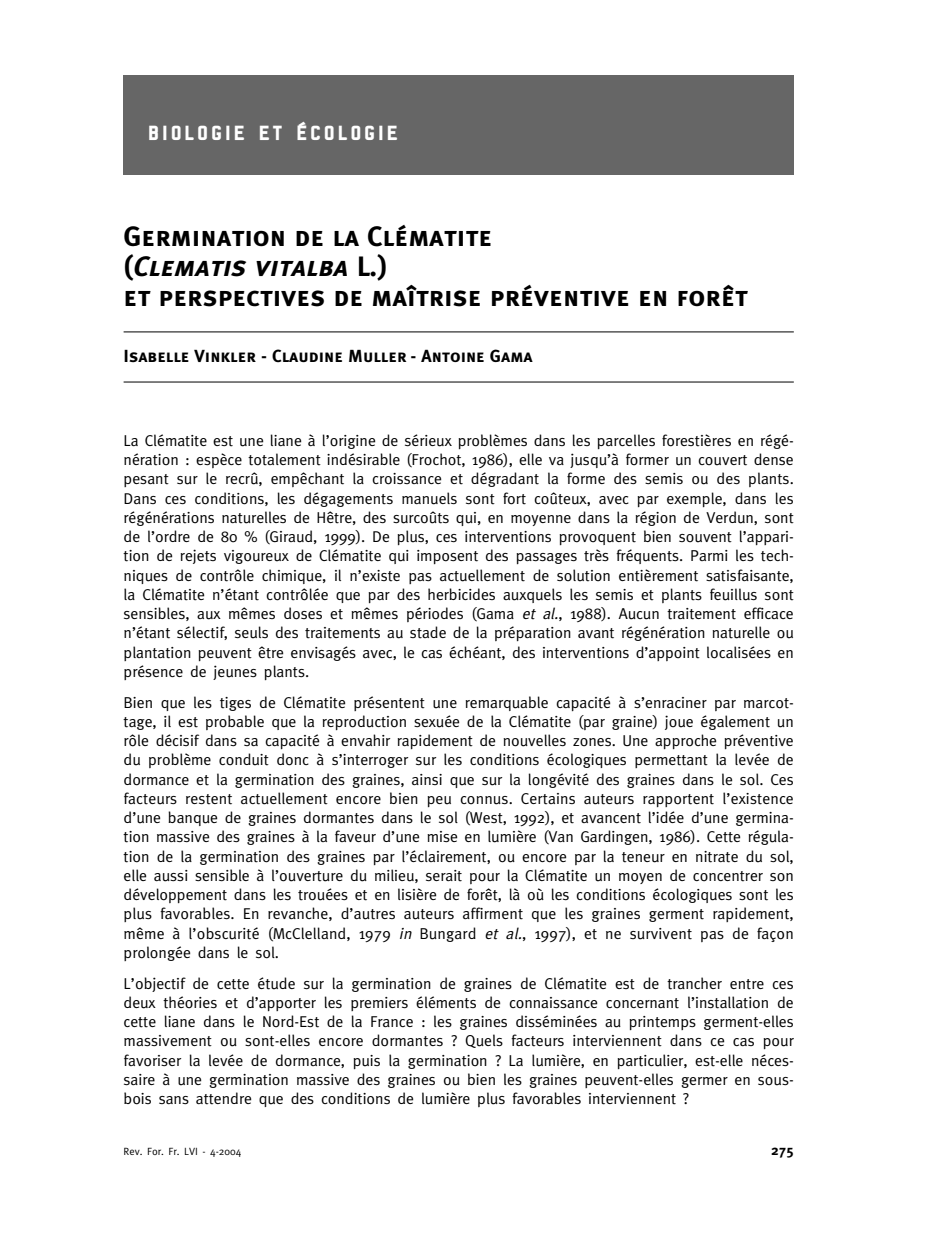
<style>
.page{position:relative;width:944px;height:1241px;background:#fff}
.page>*{position:absolute;margin:0;border:0;box-sizing:border-box;transform-origin:0 0}
.t1{font:28px/29.8px "Meta Plus Bold Caps";color:#000}
.t2{font:900 21px "Linotype Kaliber";letter-spacing:.15em;color:#fff}
.t3{font:17.5px "Meta Plus Bold Caps";color:#000}
.t4{font:15.75px/19.2px "Meta";color:#000;text-align:justify}
.t5{font:700 14px "Meta";color:#000}
.t6{font:10.5px "Meta";color:#000}
.s1{font-style:italic}
</style>
<div class="page">
<hr style="left:124px;top:332px;width:669px;height:1px;background:#000">
<hr style="left:124px;top:382px;width:669px;height:1px;background:#000">
<div style="left:124px;top:76px;width:669px;height:99px;background:#666"></div>
<h2 class="t2" style="left:148px;top:126px;width:251px">BIOLOGIE ET ÉCOLOGIE</h2>
<h1 class="t1" style="left:124px;top:222px;width:625px">Germination de la Clématite<br>(<span class="s1">Clematis vitalba</span> L<span class="s1">.</span>)<br>et perspectives de maîtrise préventive en forêt</h1>
<p class="t3" style="left:124px;top:346px;width:410px">Isabelle Vinkler - Claudine Muller - Antoine Gama</p>
<p class="t4" style="left:124px;top:432px;width:671px">La Clématite est une liane à l’origine de sérieux problèmes dans les parcelles forestières en régé&shy;nération : espèce totalement indésirable (Frochot, 1986), elle va jusqu’à former un couvert dense pesant sur le recrû, empêchant la croissance et dégradant la forme des semis ou des plants.<br>Dans ces conditions, les dégagements manuels sont fort coûteux, avec par exemple, dans les régénérations naturelles de Hêtre, des surcoûts qui, en moyenne dans la région de Verdun, sont de l’ordre de 80 % (Giraud, 1999). De plus, ces interventions provoquent bien souvent l’appari&shy;tion de rejets vigoureux de Clématite qui imposent des passages très fréquents. Parmi les tech&shy;niques de contrôle chimique, il n’existe pas actuellement de solution entièrement satisfaisante, la Clématite n’étant contrôlée que par des herbicides auxquels les semis et plants feuillus sont sensibles, aux mêmes doses et mêmes périodes (Gama <span class="s1">et al.</span>, 1988). Aucun traitement efficace n’étant sélectif, seuls des traitements au stade de la préparation avant régénération naturelle ou plantation peuvent être envisagés avec, le cas échéant, des interventions d’appoint localisées en présence de jeunes plants.</p>
<p class="t4" style="left:124px;top:693px;width:671px">Bien que les tiges de Clématite présentent une remarquable capacité à s’enraciner par marcot&shy;tage, il est probable que la reproduction sexuée de la Clématite (par graine) joue également un rôle décisif dans sa capacité à envahir rapidement de nouvelles zones. Une approche préventive du problème conduit donc à s’interroger sur les conditions écologiques permettant la levée de dormance et la germination des graines, ainsi que sur la longévité des graines dans le sol. Ces facteurs restent actuellement encore bien peu connus. Certains auteurs rapportent l’existence d’une banque de graines dormantes dans le sol (West, 1992), et avancent l’idée d’une germina&shy;tion massive des graines à la faveur d’une mise en lumière (Van Gardingen, 1986). Cette régula&shy;tion de la germination des graines par l’éclairement, ou encore par la teneur en nitrate du sol, elle aussi sensible à l’ouverture du milieu, serait pour la Clématite un moyen de concentrer son développement dans les trouées et en lisière de forêt, là où les conditions écologiques sont les plus favorables. En revanche, d’autres auteurs affirment que les graines germent rapidement, même à l’obscurité (McClelland, 1979 <span class="s1">in</span> Bungard <span class="s1">et al.</span>, 1997), et ne survivent pas de façon prolongée dans le sol.</p>
<p class="t4" style="left:124px;top:974px;width:671px">L’objectif de cette étude sur la germination de graines de Clématite est de trancher entre ces deux théories et d’apporter les premiers éléments de connaissance concernant l’installation de cette liane dans le Nord-Est de la France : les graines disséminées au printemps germent-elles massivement ou sont-elles encore dormantes ? Quels facteurs interviennent dans ce cas pour favoriser la levée de dormance, puis la germination ? La lumière, en particulier, est-elle néces&shy;saire à une germination massive des graines ou bien les graines peuvent-elles germer en sous&shy;bois sans attendre que des conditions de lumière plus favorables interviennent ?</p>
<p class="t6" style="left:124px;top:1147px;width:119px">Rev. For. Fr. LVI - 4-2004</p>
<p class="t5" style="left:771px;top:1144px;width:24px">275</p>
</div>
